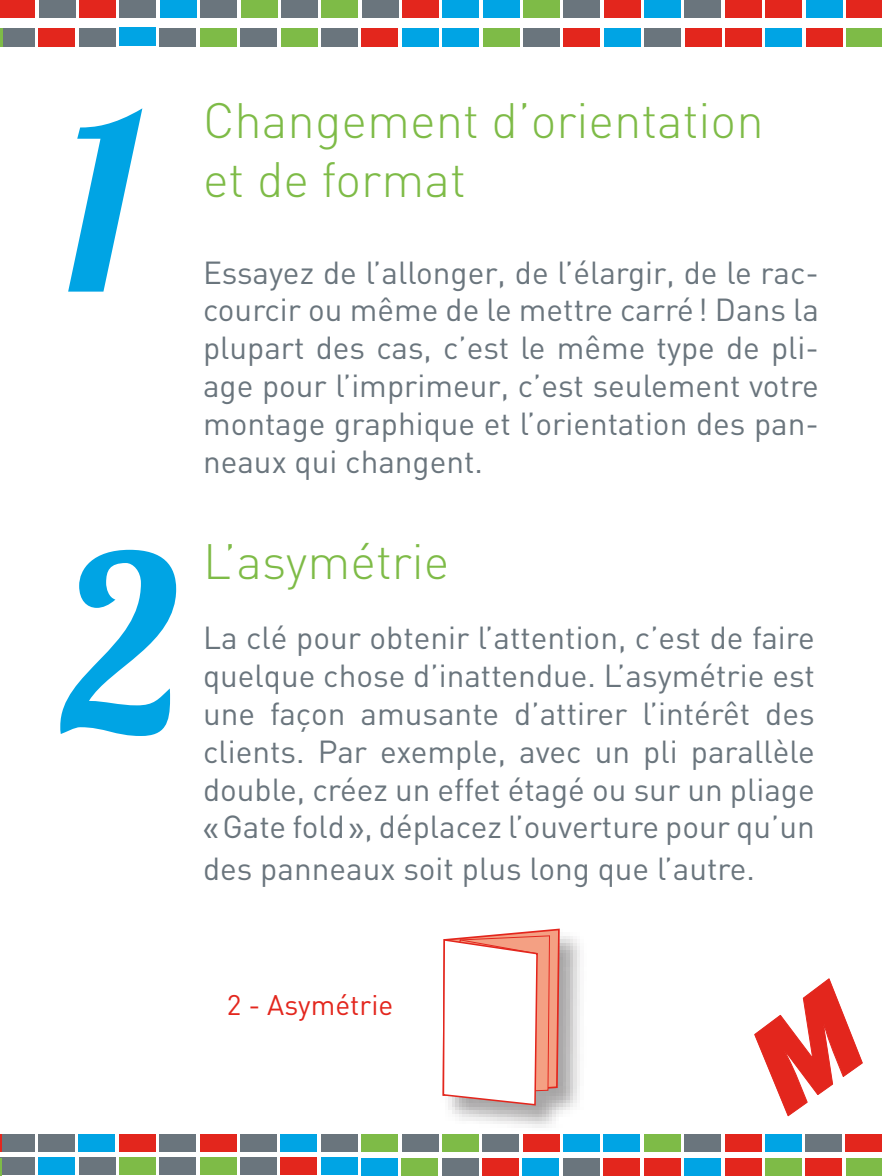
<style>
.page{position:relative;width:882px;height:1176px;background:#fff}
.page>*{position:absolute;margin:0;border:0;box-sizing:border-box;transform-origin:0 0}
.t1{font:245px "Lobster 1.4";color:#00a4e4}
.t2{font:300 49px/58.8px "DIN";color:#7ebb47}
.t3{font:31.5px/37.8px "DIN";color:#6a757d;text-align:justify}
.t4{font:28px "DIN";color:#e3261d}
.s1{font-family:"Gill Sans"}
</style>
<div class="page">
<div style="left:846px;top:1158px;width:36px;height:17px;background:#7ebb47"></div>
<div style="left:725px;top:1158px;width:36px;height:17px;background:#e3261d"></div>
<div style="left:765px;top:1158px;width:37px;height:17px;background:#7ebb47"></div>
<div style="left:806px;top:1158px;width:36px;height:17px;background:#e3261d"></div>
<div style="left:685px;top:1158px;width:36px;height:17px;background:#00a4e4"></div>
<div style="left:644px;top:1158px;width:36px;height:17px;background:#e3261d"></div>
<div style="left:604px;top:1158px;width:36px;height:17px;background:#e3261d"></div>
<div style="left:563px;top:1158px;width:36px;height:17px;background:#6a757d"></div>
<div style="left:523px;top:1158px;width:36px;height:17px;background:#00a4e4"></div>
<div style="left:321px;top:1158px;width:36px;height:17px;background:#00a4e4"></div>
<div style="left:281px;top:1158px;width:36px;height:17px;background:#e3261d"></div>
<div style="left:240px;top:1158px;width:37px;height:17px;background:#6a757d"></div>
<div style="left:361px;top:1158px;width:37px;height:17px;background:#00a4e4"></div>
<div style="left:79px;top:1158px;width:36px;height:17px;background:#6a757d"></div>
<div style="left:402px;top:1158px;width:36px;height:17px;background:#7ebb47"></div>
<div style="left:119px;top:1158px;width:37px;height:17px;background:#7ebb47"></div>
<div style="left:442px;top:1158px;width:36px;height:17px;background:#6a757d"></div>
<div style="left:160px;top:1158px;width:36px;height:17px;background:#6a757d"></div>
<div style="left:39px;top:1158px;width:36px;height:17px;background:#00a4e4"></div>
<div style="left:0;top:1158px;width:34px;height:17px;background:#6a757d"></div>
<div style="left:483px;top:1158px;width:36px;height:17px;background:#e3261d"></div>
<div style="left:200px;top:1158px;width:36px;height:17px;background:#7ebb47"></div>
<div style="left:846px;top:1134px;width:36px;height:18px;background:#e3261d"></div>
<div style="left:806px;top:1134px;width:36px;height:18px;background:#6a757d"></div>
<div style="left:765px;top:1134px;width:36px;height:18px;background:#00a4e4"></div>
<div style="left:564px;top:1134px;width:36px;height:18px;background:#00a4e4"></div>
<div style="left:523px;top:1134px;width:36px;height:18px;background:#e3261d"></div>
<div style="left:483px;top:1134px;width:36px;height:18px;background:#6a757d"></div>
<div style="left:604px;top:1134px;width:36px;height:18px;background:#00a4e4"></div>
<div style="left:160px;top:1134px;width:36px;height:18px;background:#6a757d"></div>
<div style="left:38px;top:1134px;width:37px;height:18px;background:#6a757d"></div>
<div style="left:79px;top:1134px;width:36px;height:18px;background:#00a4e4"></div>
<div style="left:119px;top:1134px;width:36px;height:18px;background:#e3261d"></div>
<div style="left:0;top:1134px;width:34px;height:18px;background:#6a757d"></div>
<div style="left:321px;top:1134px;width:36px;height:18px;background:#6a757d"></div>
<div style="left:644px;top:1134px;width:36px;height:18px;background:#7ebb47"></div>
<div style="left:362px;top:1134px;width:36px;height:18px;background:#7ebb47"></div>
<div style="left:685px;top:1134px;width:36px;height:18px;background:#6a757d"></div>
<div style="left:402px;top:1134px;width:36px;height:18px;background:#6a757d"></div>
<div style="left:281px;top:1134px;width:36px;height:18px;background:#00a4e4"></div>
<div style="left:240px;top:1134px;width:37px;height:18px;background:#6a757d"></div>
<div style="left:200px;top:1134px;width:36px;height:18px;background:#e3261d"></div>
<div style="left:725px;top:1134px;width:36px;height:18px;background:#e3261d"></div>
<div style="left:442px;top:1134px;width:37px;height:18px;background:#7ebb47"></div>
<div style="left:847px;top:0;width:35px;height:17px;background:#e3261d"></div>
<div style="left:806px;top:0;width:36px;height:17px;background:#00a4e4"></div>
<div style="left:766px;top:0;width:36px;height:17px;background:#e3261d"></div>
<div style="left:725px;top:0;width:37px;height:17px;background:#e3261d"></div>
<div style="left:685px;top:0;width:36px;height:17px;background:#6a757d"></div>
<div style="left:644px;top:0;width:37px;height:17px;background:#00a4e4"></div>
<div style="left:443px;top:0;width:36px;height:17px;background:#00a4e4"></div>
<div style="left:402px;top:0;width:37px;height:17px;background:#e3261d"></div>
<div style="left:362px;top:0;width:36px;height:17px;background:#6a757d"></div>
<div style="left:483px;top:0;width:36px;height:17px;background:#00a4e4"></div>
<div style="left:39px;top:0;width:36px;height:17px;background:#6a757d"></div>
<div style="left:0;top:0;width:35px;height:17px;background:#e3261d"></div>
<div style="left:201px;top:0;width:36px;height:17px;background:#6a757d"></div>
<div style="left:523px;top:0;width:37px;height:17px;background:#7ebb47"></div>
<div style="left:241px;top:0;width:36px;height:17px;background:#7ebb47"></div>
<div style="left:564px;top:0;width:36px;height:17px;background:#6a757d"></div>
<div style="left:281px;top:0;width:37px;height:17px;background:#6a757d"></div>
<div style="left:160px;top:0;width:36px;height:17px;background:#00a4e4"></div>
<div style="left:120px;top:0;width:36px;height:17px;background:#6a757d"></div>
<div style="left:79px;top:0;width:37px;height:17px;background:#e3261d"></div>
<div style="left:604px;top:0;width:37px;height:17px;background:#e3261d"></div>
<div style="left:322px;top:0;width:36px;height:17px;background:#7ebb47"></div>
<div style="left:806px;top:28px;width:37px;height:18px;background:#e3261d"></div>
<div style="left:847px;top:28px;width:35px;height:18px;background:#7ebb47"></div>
<div style="left:766px;top:28px;width:36px;height:18px;background:#00a4e4"></div>
<div style="left:725px;top:28px;width:37px;height:18px;background:#e3261d"></div>
<div style="left:685px;top:28px;width:36px;height:18px;background:#e3261d"></div>
<div style="left:644px;top:28px;width:37px;height:18px;background:#6a757d"></div>
<div style="left:604px;top:28px;width:36px;height:18px;background:#00a4e4"></div>
<div style="left:402px;top:28px;width:37px;height:18px;background:#00a4e4"></div>
<div style="left:362px;top:28px;width:36px;height:18px;background:#e3261d"></div>
<div style="left:321px;top:28px;width:37px;height:18px;background:#6a757d"></div>
<div style="left:442px;top:28px;width:37px;height:18px;background:#00a4e4"></div>
<div style="left:0;top:28px;width:34px;height:18px;background:#6a757d"></div>
<div style="left:160px;top:28px;width:36px;height:18px;background:#6a757d"></div>
<div style="left:483px;top:28px;width:36px;height:18px;background:#7ebb47"></div>
<div style="left:200px;top:28px;width:37px;height:18px;background:#7ebb47"></div>
<div style="left:523px;top:28px;width:37px;height:18px;background:#6a757d"></div>
<div style="left:241px;top:28px;width:36px;height:18px;background:#6a757d"></div>
<div style="left:119px;top:28px;width:37px;height:18px;background:#00a4e4"></div>
<div style="left:79px;top:28px;width:36px;height:18px;background:#6a757d"></div>
<div style="left:38px;top:28px;width:37px;height:18px;background:#e3261d"></div>
<div style="left:564px;top:28px;width:36px;height:18px;background:#e3261d"></div>
<div style="left:281px;top:28px;width:36px;height:18px;background:#7ebb47"></div>
<svg style="left:754px;top:978px;width:109px;height:138px"></svg>
<div style="left:441px;top:928px;width:146px;height:203px;background:#231f20;opacity:.4"></div>
<svg style="left:442px;top:928px;width:119px;height:178px"></svg>
<svg style="left:0;top:1158px;width:2px;height:17px"></svg>
<svg style="left:0;top:1134px;width:2px;height:18px"></svg>
<svg style="left:0;top:28px;width:2px;height:18px"></svg>
<h1 class="t1" style="left:63px;top:47px;width:79px">1</h1>
<h2 class="t2" style="left:203px;top:91px;width:562px">Changement d’orientation et de format</h2>
<p class="t3" style="left:203px;top:253px;width:618px">Essayez de l’allonger, de l’élargir, de le rac&shy;courcir ou même de le mettre carré! Dans la plupart des cas, c’est le même type de pli&shy;age pour l’imprimeur, c’est seulement votre montage graphique et l’orientation des pan&shy;neaux qui changent.</p>
<h1 class="t1" style="left:63px;top:488px;width:122px">2</h1>
<h2 class="t2" style="left:203px;top:532px;width:248px">L’asymétrie</h2>
<p class="t3" style="left:203px;top:618px;width:613px">La clé pour obtenir l’attention, c’est de faire quelque chose d’inattendue. L’asymétrie est une façon amusante d’attirer l’intérêt des clients. Par exemple, avec un pli parallèle double, créez un effet étagé ou sur un pliage <span class="s1">«</span>Gate fold<span class="s1">»</span>, déplacez l’ouverture pour qu’un</p>
<p class="t3" style="left:203px;top:849px;width:553px">des panneaux soit plus long que l’autre.</p>
<p class="t4" style="left:227px;top:987px;width:168px">2 - Asymétrie</p>
</div>
